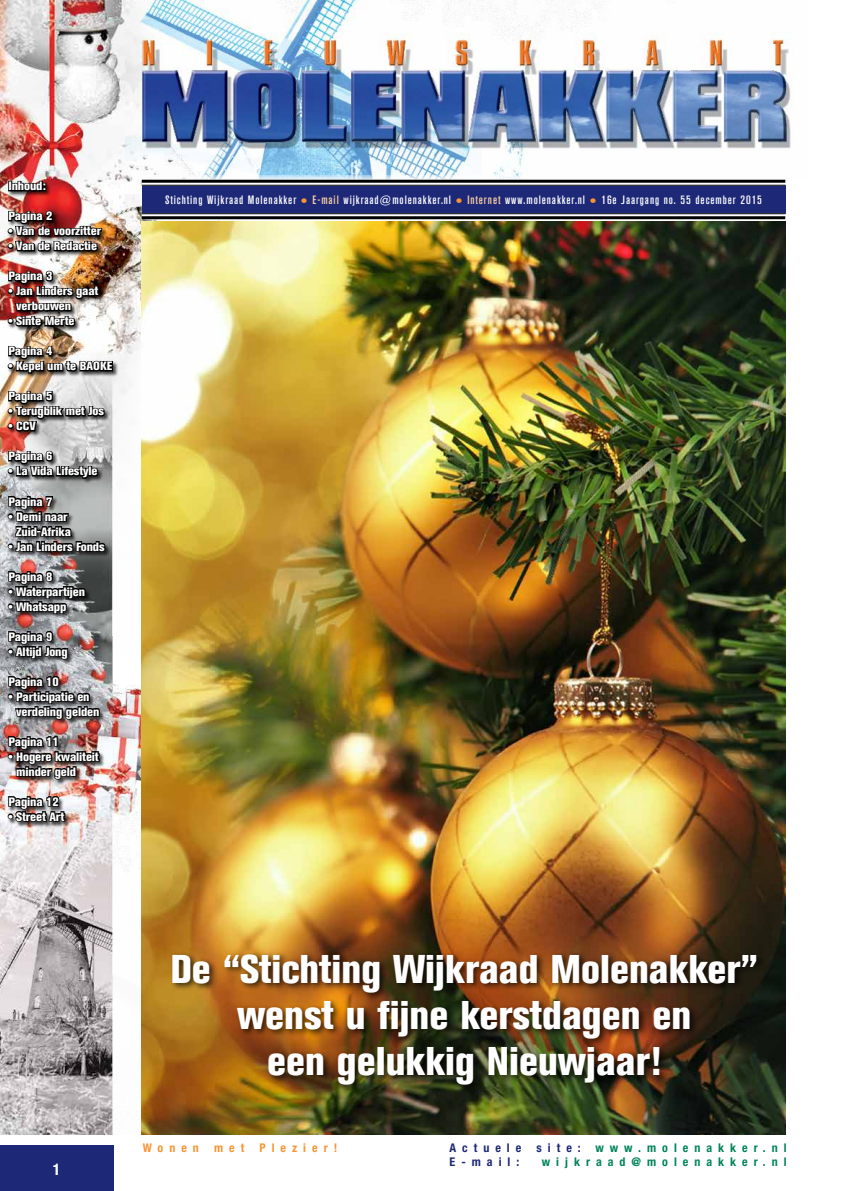
<style>
.page{position:relative;width:842px;height:1191px;background:#fff}
.page>*{position:absolute;margin:0;border:0;box-sizing:border-box;transform-origin:0 0}
.t1{font:800 condensed 39.7px/46px "Akzidenz Grotesk BE";color:#fff;text-align:center}
.t2{font:700 condensed 16px "Helvetica Neue";color:#fff}
.t3{font:800 condensed 12px/15px "Akzidenz Grotesk BE";letter-spacing:-.01em;color:#fff;scale:1.05 1}
.t4{font:500 condensed 12px "Akzidenz Grotesk BE";letter-spacing:.07em;color:#fff;scale:1.1 1}
.t5{font:700 condensed 12px "Helvetica Neue";letter-spacing:.5em;color:#008457}
.t6{font:700 condensed 12px "Helvetica Neue";letter-spacing:.5em;color:#f79433}
.t7{font:700 condensed 12px "Helvetica Neue";letter-spacing:.5em;color:#1d2877}
.s1{font-size:18px;color:#f79433}
.s2{color:#fdd1a5}
.s3{color:#1d2877}
</style>
<div class="page">
<img style="left:0;top:0;width:142px;height:1134px">
<div style="left:7px;top:181px;width:112px;height:646px;background:#000;opacity:.7"></div>
<div style="left:8px;top:181px;width:4px;height:10px;border:2px solid #000"></div>
<svg style="left:10px;top:180px;width:36px;height:13px"></svg>
<img style="left:7px;top:210px;width:96px;height:43px">
<img style="left:7px;top:269px;width:107px;height:106px">
<svg style="left:7px;top:390px;width:99px;height:42px"></svg>
<svg style="left:7px;top:450px;width:92px;height:37px"></svg>
<svg style="left:7px;top:495px;width:100px;height:58px"></svg>
<svg style="left:7px;top:569px;width:80px;height:46px"></svg>
<svg style="left:7px;top:630px;width:62px;height:31px"></svg>
<img style="left:7px;top:674px;width:94px;height:47px">
<img style="left:7px;top:735px;width:94px;height:46px">
<svg style="left:7px;top:795px;width:59px;height:28px"></svg>
<img style="left:126px;top:0;width:666px;height:181px">
<div style="left:0;top:1145px;width:113px;height:46px;background:#1d2877"></div>
<svg style="left:139px;top:175px;width:650px;height:49px"></svg>
<div style="left:142px;top:185px;width:643px;height:29px;background:#1d2877"></div>
<svg style="left:142px;top:214px;width:643px;height:2px"></svg>
<hr style="left:142px;top:213px;width:643px;height:1px;background:#000">
<hr style="left:142px;top:216px;width:643px;height:3px;background:#000">
<svg style="left:142px;top:183px;width:643px;height:2px"></svg>
<hr style="left:142px;top:180px;width:643px;height:3px;background:#000">
<hr style="left:142px;top:185px;width:643px;height:1px;background:#000">
<img style="left:142px;top:222px;width:643px;height:912px">
<div style="left:169px;top:951px;width:596px;height:142px;background:#000;opacity:.75"></div>
<p class="t3" style="left:9px;top:179px;width:37px">Inhoud:</p>
<p class="t3" style="left:9px;top:209px;width:43px">Pagina 2</p>
<p class="t3" style="left:9px;top:224px;width:90px">• Van de voorzitter</p>
<p class="t3" style="left:9px;top:239px;width:86px">• Van de Redactie</p>
<p class="t3" style="left:9px;top:269px;width:43px">Pagina 3</p>
<p class="t3" style="left:16px;top:284px;width:80px;text-indent:-8px">• Jan Linders gaat verbouwen</p>
<p class="t3" style="left:9px;top:314px;width:64px">• Sinte Merte</p>
<p class="t3" style="left:9px;top:344px;width:43px">Pagina 4</p>
<p class="t3" style="left:9px;top:359px;width:100px">• Kepel um te BAOKE</p>
<p class="t3" style="left:9px;top:389px;width:43px">Pagina 5</p>
<p class="t3" style="left:9px;top:404px;width:92px">• Terugblik met Jos</p>
<p class="t3" style="left:9px;top:419px;width:28px">• CCV</p>
<p class="t3" style="left:9px;top:449px;width:43px">Pagina 6</p>
<p class="t3" style="left:9px;top:464px;width:86px">• La Vida Lifestyle</p>
<p class="t3" style="left:9px;top:494px;width:43px">Pagina 7</p>
<p class="t3" style="left:9px;top:509px;width:61px;text-align:right">• Demi naar<br>Zuid-Afrika</p>
<p class="t3" style="left:9px;top:539px;width:93px">• Jan Linders Fonds</p>
<p class="t3" style="left:9px;top:569px;width:43px">Pagina 8</p>
<p class="t3" style="left:9px;top:584px;width:74px">• Waterpartijen</p>
<p class="t3" style="left:9px;top:599px;width:57px">• Whatsapp</p>
<p class="t3" style="left:9px;top:629px;width:43px">Pagina 9</p>
<p class="t3" style="left:9px;top:644px;width:58px">• Altijd Jong</p>
<p class="t3" style="left:9px;top:674px;width:49px">Pagina 10</p>
<p class="t3" style="left:16px;top:689px;width:81px;text-indent:-8px">• Participatie en verdeling gelden</p>
<p class="t3" style="left:9px;top:734px;width:49px">Pagina 11</p>
<p class="t3" style="left:16px;top:749px;width:80px;text-indent:-8px">• Hogere kwaliteit minder geld</p>
<p class="t3" style="left:9px;top:794px;width:49px">Pagina 12</p>
<p class="t3" style="left:9px;top:809px;width:55px">• Street Art</p>
<p class="t4" style="left:165px;top:193px;width:544px">Stichting Wijkraad Molenakker <span class="s1">•</span> <span class="s2">E-mail</span> wijkraad@molenakker.nl <span class="s1">•</span> <span class="s2">Internet</span> www.molenakker.nl <span class="s1">•</span> 16e Jaargang no. 55 december 2015</p>
<h2 class="t2" style="left:53px;top:1159px;width:9px">1</h2>
<h1 class="t1" style="left:170px;top:946px;width:589px">De “Stichting Wijkraad Molenakker” wenst u fijne kerstdagen en<br>een gelukkig Nieuwjaar!</h1>
<p class="t6" style="left:143px;top:1140px;width:58px">Wonen</p>
<p class="t6" style="left:214px;top:1140px;width:32px">met</p>
<p class="t6" style="left:259px;top:1140px;width:79px">Plezier!</p>
<p class="t7" style="left:450px;top:1140px;width:73px">Actuele</p>
<p class="t5" style="left:536px;top:1140px;width:252px"><span class="s3">site:</span> www.molenakker.nl</p>
<p class="t7" style="left:450px;top:1154px;width:71px">E-mail:</p>
<p class="t5" style="left:542px;top:1154px;width:246px">wijkraad@molenakker.nl</p>
</div>
